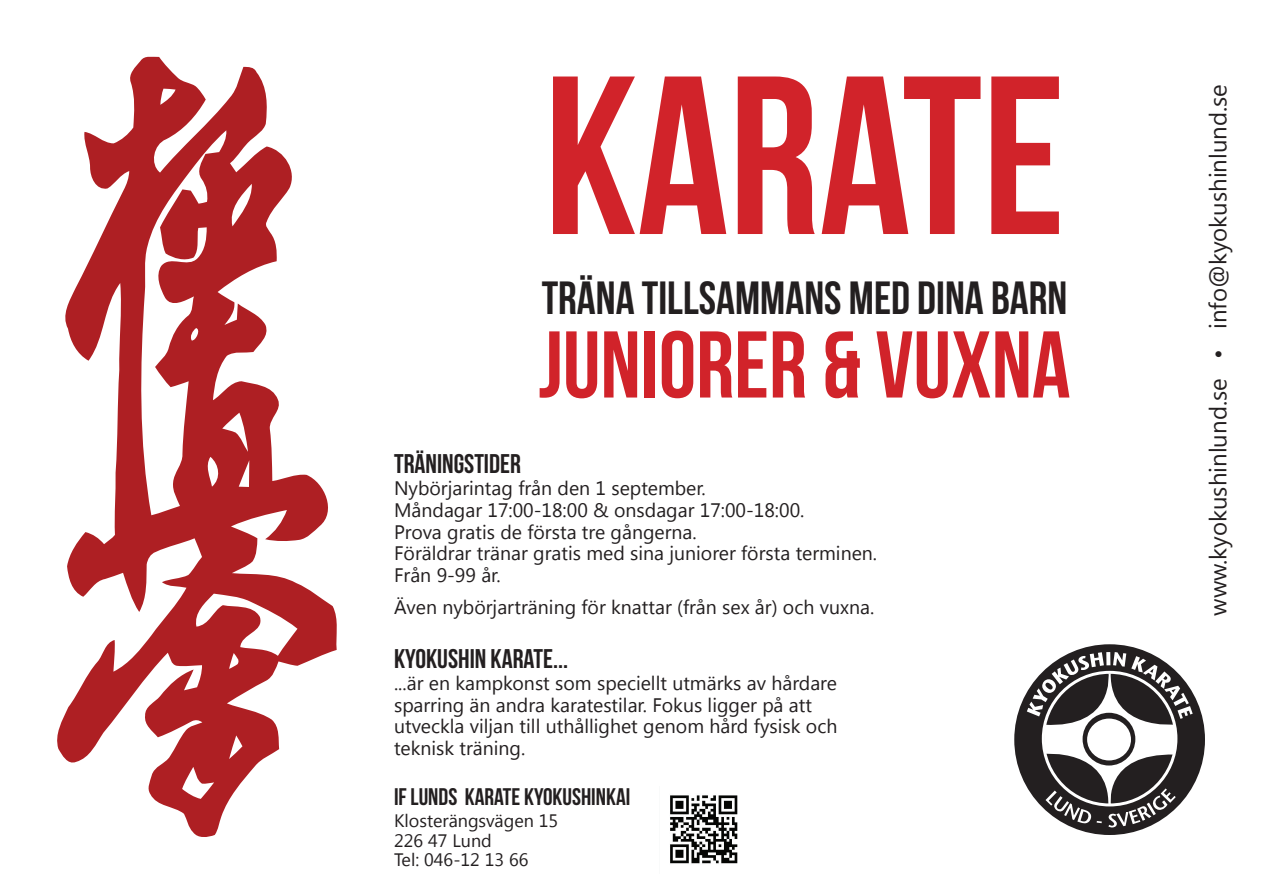
<style>
.page{position:relative;width:1263px;height:893px;background:#fff}
.page>*{position:absolute;margin:0;border:0;box-sizing:border-box;transform-origin:0 0}
.t1{font:225px "Bebas Neue";color:#d1232a}
.t2{font:94.5px "Bebas Neue";color:#d1232a}
.t3{font:46.5px "Bebas Neue";color:#231f20}
.t4{font:27px "Bebas Neue";color:#231f20}
.t5{font:24px "Segoe UI";color:#231f20}
.t6{font:24px "Bebas Neue";color:#231f20}
.t7{font:19.5px/21.8px "Segoe UI";color:#231f20}
.t8{font:18px/19.5px "Segoe UI";color:#231f20}
</style>
<div class="page">
<svg style="left:1012px;top:642px;width:195px;height:195px;background:#484546"></svg>
<div style="left:1010px;top:640px;width:199px;height:199px;border:4px solid #fff;border-radius:50%"></div>
<svg style="left:1027px;top:652px;width:166px;height:175px"></svg>
<svg style="left:57px;top:56px;width:280px;height:781px"></svg>
<img style="left:670px;top:795px;width:68px;height:69px">
<h1 class="t1" style="left:544px;top:33px;width:523px">KARATE</h1>
<h3 class="t3" style="left:542px;top:272px;width:527px">TRÄNA TILLSAMMANS MED DINA BARN</h3>
<h2 class="t2" style="left:539px;top:313px;width:533px">JUNIORER &amp; VUXNA</h2>
<h3 class="t4" style="left:394px;top:449px;width:128px">TRÄNINGSTIDER</h3>
<p class="t7" style="left:394px;top:476px;width:485px">Nybörjarintag från den 1 september.<br>Måndagar 17:00-18:00 &amp; onsdagar 17:00-18:00.<br>Prova gratis de första tre gångerna.<br>Föräldrar tränar gratis med sina juniorer första terminen.<br>Från 9-99 år.</p>
<p class="t7" style="left:394px;top:595px;width:482px">Även nybörjarträning för knattar (från sex år) och vuxna.</p>
<h3 class="t4" style="left:394px;top:644px;width:176px">KYOKUSHIN KARATE...</h3>
<p class="t7" style="left:394px;top:671px;width:445px">...är en kampkonst som speciellt utmärks av hårdare sparring än andra karatestilar. Fokus ligger på att utveckla viljan till uthållighet genom hård fysisk och teknisk träning.</p>
<p class="t6" style="left:394px;top:784px;width:238px">IF LUNDS KARATE KYOKUSHINKAI</p>
<p class="t8" style="left:394px;top:810px;width:166px">Klosterängsvägen 15<br>226 47 Lund<br>Tel: 046-12 13 66</p>
<p class="t5" style="left:1201px;top:616px;width:533px;rotate:-90deg">www.kyokushinlund.se • info@kyokushinlund.se</p>
</div>
